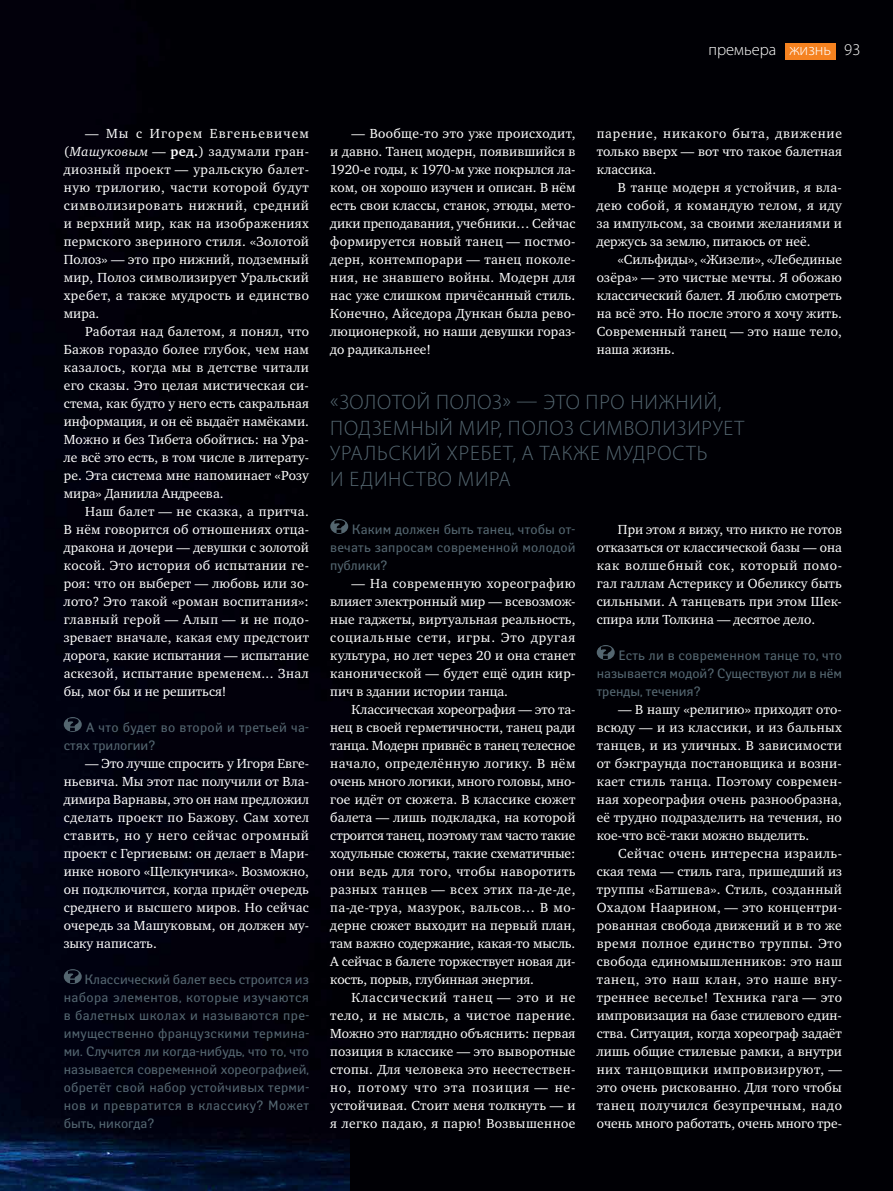
<style>
.page{position:relative;width:893px;height:1191px;background:#000005}
.page>*{position:absolute;margin:0;border:0;box-sizing:border-box;transform-origin:0 0}
.t1{font:300 21px/25.5px "Myriad Pro";letter-spacing:.04em;color:#546670}
.t2{font:300 16.5px "Myriad Pro";color:#fff}
.t3{font:13.5px/18px "Charter ITC";letter-spacing:.01em;color:#fff;text-align:justify}
.t4{font:13.5px/18px "Yanus";letter-spacing:.015em;color:#546670;text-align:justify}
.s1{font-style:italic}
.s2{font-weight:700}
</style>
<div class="page">
<img style="left:0;top:195px;width:349px;height:996px">
<div style="left:785px;top:43px;width:50px;height:16px;background:#f58220"></div>
<svg style="left:64px;top:717px;width:18px;height:15px"></svg>
<svg style="left:64px;top:969px;width:18px;height:15px"></svg>
<svg style="left:330px;top:519px;width:18px;height:15px"></svg>
<svg style="left:597px;top:645px;width:18px;height:15px"></svg>
<p class="t2" style="left:708px;top:40px;width:153px">премьера жизнь 93</p>
<p class="t3" style="left:64px;top:124px;width:247px;text-indent:21px">— Мы с Игорем Евгеньевичем (<span class="s1">Машуковым —</span> <span class="s2">ред.</span>) задумали гран&shy;диозный проект — уральскую балет&shy;ную трилогию, части которой будут символизировать нижний, средний и верхний мир, как на изображениях пермского звериного стиля. «Золотой Полоз» — это про нижний, подземный мир, Полоз символизирует Уральский хребет, а также мудрость и единство мира.</p>
<p class="t3" style="left:64px;top:322px;width:247px;text-indent:21px">Работая над балетом, я понял, что Бажов гораздо более глубок, чем нам казалось, когда мы в детстве читали его сказы. Это целая мистическая си&shy;стема, как будто у него есть сакральная информация, и он её выдаёт намёками.<br>Можно и без Тибета обойтись: на Ура&shy;ле всё это есть, в том числе в литерату&shy;ре. Эта система мне напоминает «Розу мира» Даниила Андреева.</p>
<p class="t3" style="left:64px;top:502px;width:247px;text-indent:21px">Наш балет — не сказка, а притча.<br>В нём говорится об отношениях отца&shy;дракона и дочери — девушки с золотой косой. Это история об испытании ге&shy;роя: что он выберет — любовь или зо&shy;лото? Это такой «роман воспитания»: главный герой — Алып — и не подо&shy;зревает вначале, какая ему предстоит дорога, какие испытания — испытание аскезой, испытание временем... Знал бы, мог бы и не решиться!</p>
<p class="t4" style="left:64px;top:718px;width:247px;text-indent:22px">А что будет во второй и третьей ча&shy;стях трилогии?</p>
<p class="t3" style="left:64px;top:754px;width:247px;text-indent:21px">— Это лучше спросить у Игоря Евге&shy;ньевича. Мы этот пас получили от Вла&shy;димира Варнавы, это он нам предложил сделать проект по Бажову. Сам хотел ставить, но у него сейчас огромный проект с Гергиевым: он делает в Мари&shy;инке нового «Щелкунчика». Возможно, он подключится, когда придёт очередь среднего и высшего миров. Но сейчас очередь за Машуковым, он должен му&shy;зыку написать.</p>
<p class="t4" style="left:64px;top:970px;width:247px;text-indent:21px">Классический балет весь строится из набора элементов, которые изучаются в балетных школах и называются пре&shy;имущественно французскими термина&shy;ми. Случится ли когда-нибудь, что то, что называется современной хореографией, обретёт свой набор устойчивых терми&shy;нов и превратится в классику? Может быть, никогда?</p>
<p class="t3" style="left:330px;top:124px;width:247px;text-indent:21px">— Вообще-то это уже происходит, и давно. Танец модерн, появившийся в 1920-е годы, к 1970-м уже покрылся ла&shy;ком, он хорошо изучен и описан. В нём есть свои классы, станок, этюды, мето&shy;дики преподавания, учебники… Сейчас формируется новый танец — постмо&shy;дерн, контемпорари — танец поколе&shy;ния, не знавшего войны. Модерн для нас уже слишком причёсанный стиль.<br>Конечно, Айседора Дункан была рево&shy;люционеркой, но наши девушки гораз&shy;до радикальнее!</p>
<p class="t3" style="left:597px;top:124px;width:247px">парение, никакого быта, движение только вверх — вот что такое балетная классика.</p>
<p class="t3" style="left:597px;top:178px;width:247px;text-indent:21px">В танце модерн я устойчив, я вла&shy;дею собой, я командую телом, я иду за импульсом, за своими желаниями и держусь за землю, питаюсь от неё.</p>
<p class="t3" style="left:597px;top:250px;width:247px;text-indent:21px">«Сильфиды», «Жизели», «Лебединые озёра» — это чистые мечты. Я обожаю классический балет. Я люблю смотреть на всё это. Но после этого я хочу жить.<br>Современный танец — это наше тело, наша жизнь.</p>
<h1 class="t1" style="left:330px;top:389px;width:415px">«ЗОЛОТОЙ ПОЛОЗ» — ЭТО ПРО НИЖНИЙ,<br>ПОДЗЕМНЫЙ МИР, ПОЛОЗ СИМВОЛИЗИРУЕТ<br>УРАЛЬСКИЙ ХРЕБЕТ, А ТАКЖЕ МУДРОСТЬ<br>И ЕДИНСТВО МИРА</h1>
<p class="t4" style="left:330px;top:520px;width:247px;text-indent:22px">Каким должен быть танец, чтобы от&shy;вечать запросам современной молодой публики?</p>
<p class="t3" style="left:330px;top:574px;width:247px;text-indent:21px">— На современную хореографию влияет электронный мир — всевозмож&shy;ные гаджеты, виртуальная реальность, социальные сети, игры. Это другая культура, но лет через 20 и она станет канонической — будет ещё один кир&shy;пич в здании истории танца.</p>
<p class="t3" style="left:330px;top:700px;width:247px;text-indent:21px">Классическая хореография — это та&shy;нец в своей герметичности, танец ради танца. Модерн привнёс в танец телесное начало, определённую логику. В нём очень много логики, много головы, мно&shy;гое идёт от сюжета. В классике сюжет балета — лишь подкладка, на которой строится танец, поэтому там часто такие ходульные сюжеты, такие схематичные: они ведь для того, чтобы наворотить разных танцев — всех этих па-де-де, па-де-труа, мазурок, вальсов… В мо&shy;дерне сюжет выходит на первый план, там важно содержание, какая-то мысль.<br>А сейчас в балете торжествует новая ди&shy;кость, порыв, глубинная энергия.</p>
<p class="t3" style="left:330px;top:988px;width:247px;text-indent:21px">Классический танец — это и не тело, и не мысль, а чистое парение.<br>Можно это наглядно объяснить: первая позиция в классике — это выворотные стопы. Для человека это неестествен&shy;но, потому что эта позиция — не&shy;устойчивая. Стоит меня толкнуть — и я легко падаю, я парю! Возвышенное</p>
<p class="t3" style="left:597px;top:520px;width:247px;text-indent:21px">При этом я вижу, что никто не готов отказаться от классической базы — она как волшебный сок, который помо&shy;гал галлам Астериксу и Обеликсу быть сильными. А танцевать при этом Шек&shy;спира или Толкина — десятое дело.</p>
<p class="t4" style="left:597px;top:646px;width:247px;text-indent:22px">Есть ли в современном танце то, что называется модой? Существуют ли в нём тренды, течения?</p>
<p class="t3" style="left:597px;top:700px;width:247px;text-indent:21px">— В нашу «религию» приходят ото&shy;всюду — и из классики, и из бальных танцев, и из уличных. В зависимости от бэкграунда постановщика и возни&shy;кает стиль танца. Поэтому современ&shy;ная хореография очень разнообразна, её трудно подразделить на течения, но кое-что всё-таки можно выделить.</p>
<p class="t3" style="left:597px;top:844px;width:247px;text-indent:21px">Сейчас очень интересна израиль&shy;ская тема — стиль гага, пришедший из труппы «Батшева». Стиль, созданный Охадом Наарином, — это концентри&shy;рованная свобода движений и в то же время полное единство труппы. Это свобода единомышленников: это наш танец, это наш клан, это наше вну&shy;треннее веселье! Техника гага — это импровизация на базе стилевого един&shy;ства. Ситуация, когда хореограф задаёт лишь общие стилевые рамки, а внутри них танцовщики импровизируют, — это очень рискованно. Для того чтобы танец получился безупречным, надо очень много работать, очень много тре-</p>
</div>
